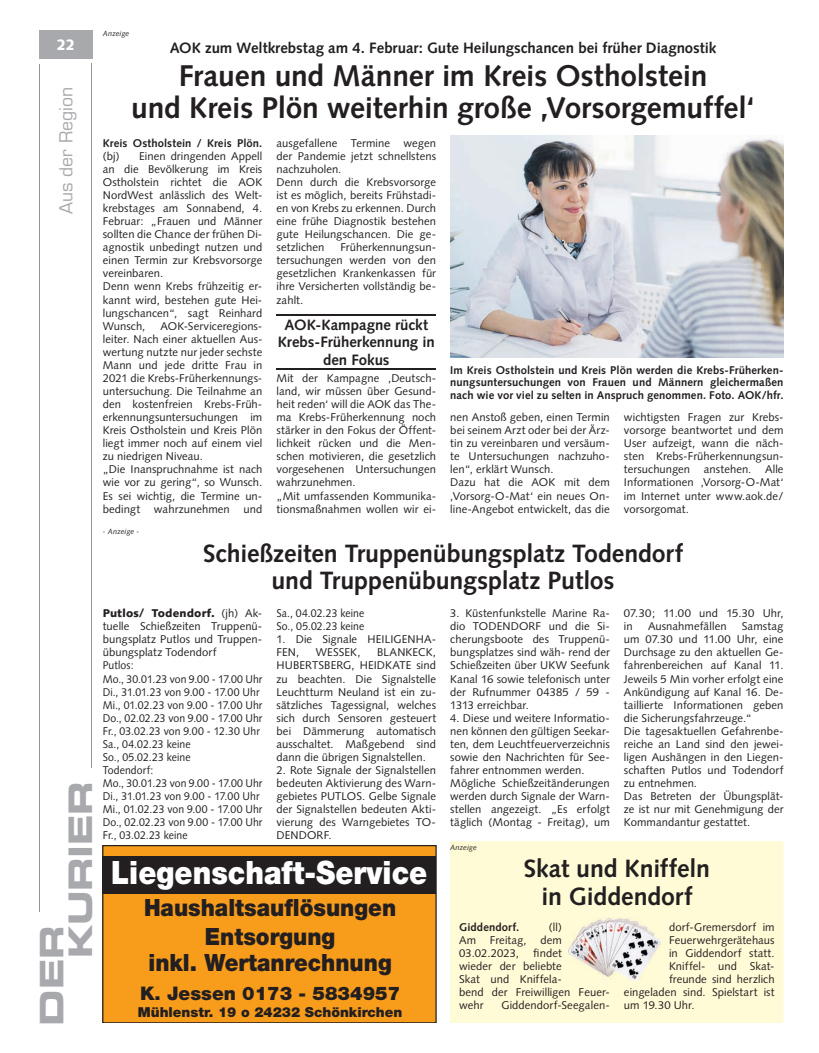
<style>
.page{position:relative;width:819px;height:1053px;background:#fff}
.page>*{position:absolute;margin:0;border:0;box-sizing:border-box;transform-origin:0 0}
.t1{font:32.5px/28.9px "Eurostile LT Std Bold Ex 2";letter-spacing:-.01em;color:#a8a9ad}
.t2{font:900 32.25px "Helvetica Neue";color:#fff;scale:.89 1}
.t3{font:700 30px/32.5px "Syntax LT Std";letter-spacing:-.01em;color:#231f20;text-align:center}
.t4{font:700 25px/27.5px "Syntax LT Std";letter-spacing:-.005em;color:#231f20;text-align:center}
.t5{font:900 23.75px/29px "Helvetica Neue";color:#231f20;text-align:center;scale:.92 1}
.t6{font:900 18.75px "Helvetica Neue";color:#231f20}
.t7{font:17.5px "Eurostile LT Std";letter-spacing:-.005em;color:#a8a9ad}
.t8{font:700 15px "Syntax LT Std";color:#231f20}
.t9{font:700 15px/17.5px "Syntax";color:#231f20;text-align:center}
.t10{font:900 15px "Syntax LT Std";color:#fff}
.t11{font:900 13.75px "Helvetica Neue";color:#231f20}
.t12{font:11.25px/13px "Syntax";letter-spacing:.005em;color:#231f20}
.t13{font:700 11.25px/12.5px "Syntax LT Std";letter-spacing:.01em;color:#231f20;text-align:justify}
.t14{font:700 11.25px/13px "Syntax";letter-spacing:.01em;color:#231f20}
.t15{font:11.25px/13px "Syntax";letter-spacing:.005em;color:#231f20;scale:.93 1}
.t16{font:italic 7.5px "Syntax";letter-spacing:.01em;color:#231f20}
.s1{font-weight:400}
.s2{font-weight:900}
</style>
<div class="page">
<div style="left:450px;top:841px;width:333px;height:181px;background:#fffbd6"></div>
<hr style="left:39px;top:64px;width:1px;height:847px;background:#939598">
<hr style="left:92px;top:64px;width:1px;height:703px;background:#939598">
<div style="left:39px;top:30px;width:53px;height:29px;background:#a8a9ad"></div>
<div style="left:103px;top:845px;width:333px;height:177px;background:#f89c1c"></div>
<div style="left:103px;top:845px;width:333px;height:177px;border:1px solid #231f20"></div>
<div style="left:103px;top:856px;width:333px;height:37px;background:#231f20"></div>
<hr style="left:276px;top:314px;width:160px;height:2px;background:#231f20">
<hr style="left:276px;top:368px;width:160px;height:1px;background:#231f20">
<img style="left:450px;top:135px;width:333px;height:222px">
<img style="left:569px;top:917px;width:93px;height:65px">
<p class="t10" style="left:56px;top:36px;width:20px">22</p>
<p class="t7" style="left:55px;top:214px;width:128px;rotate:-90deg">Aus der Region</p>
<p class="t1" style="left:37px;top:958px;width:179px;text-indent:-67px;rotate:-90deg">DER<br>KURIER</p>
<p class="t16" style="left:103px;top:29px;width:28px">Anzeige</p>
<p class="t8" style="left:170px;top:40px;width:548px">AOK zum Weltkrebstag am 4. Februar: Gute Heilungschancen bei früher Diagnostik</p>
<p class="t3" style="left:131px;top:59px;width:625px">Frauen und Männer im Kreis Ostholstein<br>und Kreis Plön weiterhin große ‚Vorsorgemuffel‘</p>
<p class="t14" style="left:103px;top:136px;width:161px">Kreis Ostholstein / Kreis Plön. <span class="s1">(bj)</span></p>
<p class="t12" style="left:276px;top:136px;width:161px">ausgefallene Termine wegen der Pandemie jetzt schnellstens nachzuholen.<br>Denn durch die Krebsvorsorge ist es möglich, bereits Frühstadi&shy;en von Krebs zu erkennen. Durch eine frühe Diagnostik bestehen gute Heilungschancen. Die ge&shy;setzlichen</p>
<p class="t12" style="left:103px;top:149px;width:161px;text-indent:36px">Einen dringenden Appell an die Bevölkerung im Kreis<br>Ostholstein richtet die AOK<br>NordWest anlässlich des Welt&shy;krebstages am Sonnabend, 4.<br>Februar: „Frauen und Männer sollten die Chance der frühen Di&shy;agnostik unbedingt nutzen und einen Termin zur Krebsvorsorge vereinbaren.<br>Denn wenn Krebs frühzeitig er&shy;kannt wird, bestehen gute Hei&shy;lungschancen“, sagt Reinhard<br>Wunsch,</p>
<p class="t12" style="left:276px;top:241px;width:161px;text-align:justify;text-indent:64px">Früherkennungsun&shy;tersuchungen werden von den gesetzlichen Krankenkassen für ihre Versicherten vollständig be&shy;zahlt.</p>
<p class="t9" style="left:278px;top:316px;width:158px">AOK-Kampagne rückt<br>Krebs-Früherkennung in den Fokus</p>
<p class="t12" style="left:276px;top:371px;width:161px">Mit der Kampagne ‚Deutsch&shy;land, wir müssen über Gesund&shy;heit reden‘ will die AOK das The&shy;ma Krebs-Früherkennung noch stärker in den Fokus der Öffent&shy;lichkeit rücken und die Men&shy;schen motivieren, die gesetzlich vorgesehenen Untersuchungen wahrzunehmen.<br>„Mit umfassenden Kommunika&shy;tionsmaßnahmen wollen wir ei-</p>
<p class="t12" style="left:103px;top:319px;width:161px;text-indent:58px">AOK-Serviceregions&shy;leiter. Nach einer aktuellen Aus&shy;wertung nutzte nur jeder sechste<br>Mann und jede dritte Frau in<br>2021 die Krebs-Früherkennungs&shy;untersuchung. Die Teilnahme an den kostenfreien Krebs-Früh&shy;erkennungsuntersuchungen im<br>Kreis Ostholstein und Kreis Plön liegt immer noch auf einem viel zu niedrigen Niveau.<br>„Die Inanspruchnahme ist nach wie vor zu gering“, so Wunsch.<br>Es sei wichtig, die Termine un&shy;bedingt wahrzunehmen und</p>
<p class="t13" style="left:450px;top:364px;width:335px">Im Kreis Ostholstein und Kreis Plön werden die Krebs-Früherken&shy;nungsuntersuchungen von Frauen und Männern gleichermaßen nach wie vor viel zu selten in Anspruch genommen. Foto. AOK/hfr.</p>
<p class="t12" style="left:450px;top:411px;width:161px">nen Anstoß geben, einen Termin bei seinem Arzt oder bei der Ärz&shy;tin zu vereinbaren und versäum&shy;te Untersuchungen nachzuho&shy;len“, erklärt Wunsch.<br>Dazu hat die AOK mit dem ‚Vorsorg-O-Mat‘ ein neues On&shy;line-Angebot entwickelt, das die</p>
<p class="t12" style="left:624px;top:411px;width:161px;text-align:justify">wichtigsten Fragen zur Krebs&shy;vorsorge beantwortet und dem User aufzeigt, wann die näch&shy;sten Krebs-Früherkennungsun&shy;tersuchungen anstehen. Alle Informationen ‚Vorsorg-O-Mat‘ im Internet unter www.aok.de/ vorsorgomat.</p>
<p class="t16" style="left:103px;top:527px;width:38px">- Anzeige -</p>
<p class="t4" style="left:203px;top:539px;width:481px">Schießzeiten Truppenübungsplatz Todendorf und Truppenübungsplatz Putlos</p>
<p class="t12" style="left:103px;top:606px;width:161px"><span class="s2">Putlos/ Todendorf.</span> (jh) Ak&shy;tuelle Schießzeiten Truppenü&shy;bungsplatz Putlos und Truppen&shy;übungsplatz Todendorf<br>Putlos:<br>Mo., 30.01.23 von 9.00 - 17.00 Uhr<br>Di., 31.01.23 von 9.00 - 17.00 Uhr<br>Mi., 01.02.23 von 9.00 - 17.00 Uhr<br>Do., 02.02.23 von 9.00 - 17.00 Uhr<br>Fr., 03.02.23 von 9.00 - 12.30 Uhr<br>Sa., 04.02.23 keine<br>So., 05.02.23 keine<br>Todendorf:<br>Mo., 30.01.23 von 9.00 - 17.00 Uhr<br>Di., 31.01.23 von 9.00 - 17.00 Uhr<br>Mi., 01.02.23 von 9.00 - 17.00 Uhr<br>Do., 02.02.23 von 9.00 - 17.00 Uhr<br>Fr., 03.02.23 keine</p>
<p class="t15" style="left:276px;top:606px;width:96px">Sa., 04.02.23 keine<br>So., 05.02.23 keine</p>
<p class="t12" style="left:450px;top:606px;width:161px;text-align:justify">3. Küstenfunkstelle Marine Ra&shy;dio TODENDORF und die Si&shy;cherungsboote des Truppenü&shy;bungsplatzes sind wäh- rend der Schießzeiten über UKW Seefunk Kanal 16 sowie telefonisch unter der Rufnummer 04385 / 59 - 1313 erreichbar.</p>
<p class="t12" style="left:450px;top:711px;width:161px">4. Diese und weitere Informatio&shy;nen können den gültigen Seekar&shy;ten, dem Leuchtfeuerverzeichnis sowie den Nachrichten für See&shy;fahrer entnommen werden.<br>Mögliche Schießzeitänderungen werden durch Signale der Warn&shy;stellen angezeigt. „Es erfolgt täglich (Montag - Freitag), um</p>
<p class="t12" style="left:624px;top:606px;width:161px">07.30; 11.00 und 15.30 Uhr, in</p>
<p class="t12" style="left:648px;top:619px;width:80px">Ausnahmefällen</p>
<p class="t12" style="left:624px;top:619px;width:161px;text-indent:118px">Samstag um 07.30 und 11.00 Uhr, eine<br>Durchsage zu den aktuellen Ge&shy;fahrenbereichen auf Kanal 11.<br>Jeweils 5 Min vorher erfolgt eine<br>Ankündigung auf Kanal 16. De&shy;taillierte Informationen geben die Sicherungsfahrzeuge.“<br>Die tagesaktuellen Gefahrenbe&shy;reiche an Land sind den jewei&shy;ligen Aushängen in den Liegen&shy;schaften Putlos und Todendorf zu entnehmen.<br>Das Betreten der Übungsplät&shy;ze ist nur mit Genehmigung der<br>Kommandantur gestattet.</p>
<p class="t12" style="left:276px;top:633px;width:161px">1. Die Signale HEILIGENHA-<br>FEN,</p>
<p class="t12" style="left:276px;top:646px;width:161px;text-align:justify;text-indent:101px">BLANKECK, HUBERTSBERG, HEIDKATE sind zu beachten. Die Signalstelle Leuchtturm Neuland ist ein zu&shy;sätzliches Tagessignal, welches sich durch Sensoren gesteuert bei Dämmerung automatisch ausschaltet. Maßgebend sind dann die übrigen Signalstellen.</p>
<p class="t12" style="left:276px;top:763px;width:161px;text-align:justify">2. Rote Signale der Signalstellen bedeuten Aktivierung des Warn&shy;gebietes PUTLOS. Gelbe Signale der Signalstellen bedeuten Akti&shy;vierung des Warngebietes TO-DENDORF.</p>
<p class="t12" style="left:316px;top:646px;width:46px">WESSEK,</p>
<p class="t2" style="left:111px;top:852px;width:357px">Liegenschaft-Service</p>
<p class="t5" style="left:144px;top:892px;width:276px">Haushaltsauflösungen<br>Entsorgung</p>
<p class="t5" style="left:148px;top:947px;width:266px">inkl. Wertanrechnung</p>
<p class="t6" style="left:140px;top:982px;width:262px">K. Jessen 0173 - 5834957</p>
<p class="t11" style="left:138px;top:1003px;width:266px">Mühlenstr. 19 o 24232 Schönkirchen</p>
<p class="t16" style="left:450px;top:842px;width:28px">Anzeige</p>
<p class="t4" style="left:524px;top:855px;width:188px">Skat und Kniffeln in Giddendorf</p>
<p class="t14" style="left:459px;top:920px;width:62px">Giddendorf.</p>
<p class="t12" style="left:459px;top:920px;width:104px;text-align:justify;text-indent:90px">(ll)<br>Am Freitag, dem 03.02.2023,</p>
<p class="t12" style="left:459px;top:946px;width:152px;text-indent:74px">findet<br>wieder der beliebte<br>Skat und Kniffela-<br>bend der Freiwilligen Feuer&shy;wehr</p>
<p class="t12" style="left:501px;top:998px;width:110px">Giddendorf-Seegalen-</p>
<p class="t12" style="left:669px;top:920px;width:107px">dorf-Gremersdorf im</p>
<p class="t12" style="left:669px;top:933px;width:107px">Feuerwehrgerätehaus</p>
<p class="t12" style="left:669px;top:946px;width:107px">in Giddendorf statt.</p>
<p class="t12" style="left:669px;top:959px;width:107px">Kniffel- und Skat-</p>
<p class="t12" style="left:669px;top:972px;width:107px">freunde sind herzlich</p>
<p class="t12" style="left:624px;top:985px;width:152px">eingeladen sind. Spielstart ist</p>
<p class="t12" style="left:624px;top:998px;width:72px">um 19.30 Uhr.</p>
</div>
